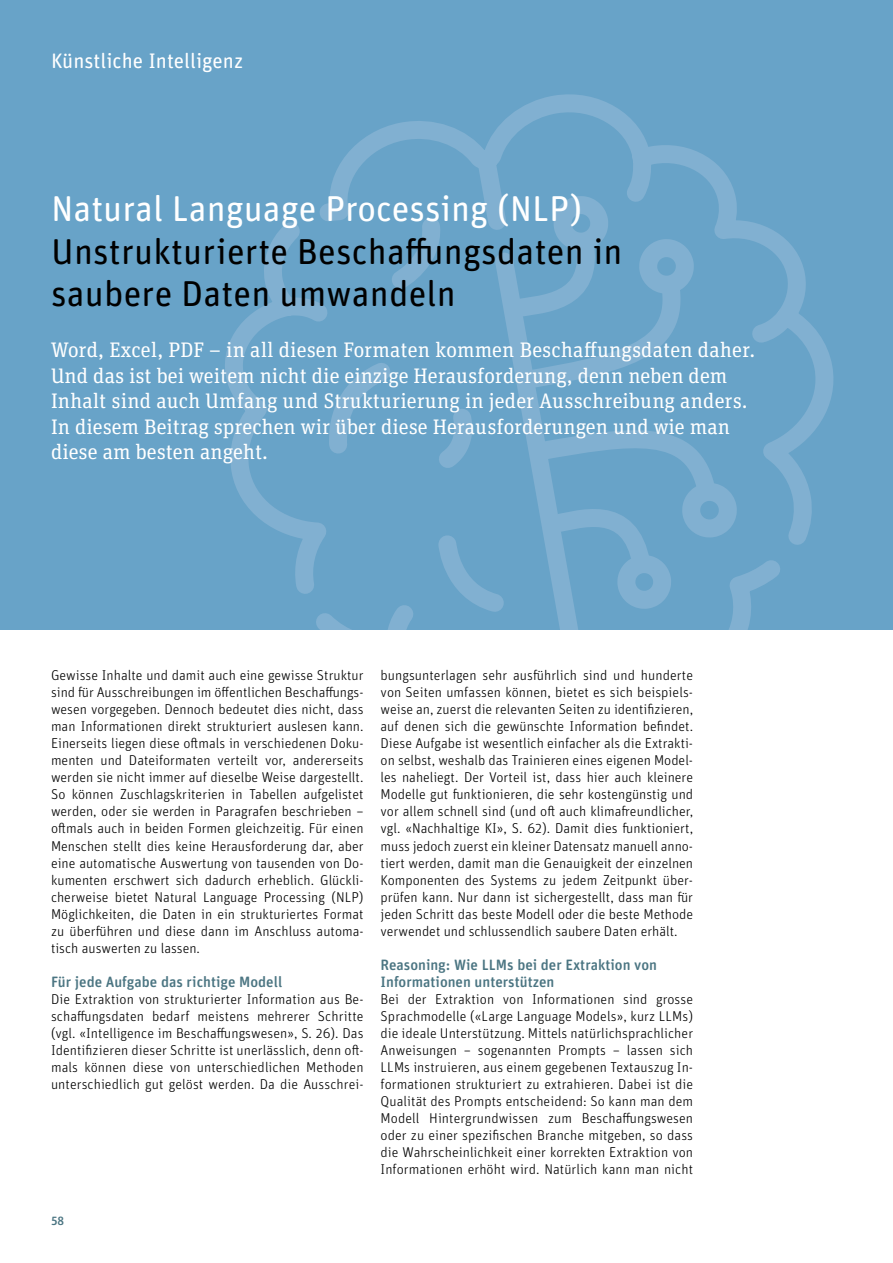
<style>
.page{position:relative;width:893px;height:1263px;background:#fff}
.page>*{position:absolute;margin:0;border:0;box-sizing:border-box;transform-origin:0 0}
.Headline_Innenseite_schwarz{font:36px/42.5px "Unit Rounded Pro";letter-spacing:.005em;color:#000}
.Headline_Innenseite_weiss{font:36px "Unit Rounded Pro";color:#fff}
.Leadtext{font:21px/25.5px "Unit Slab Pro";color:#fff}
.Spitzmarke_ej{font:21px "Unit Rounded Pro";color:#fff}
.Untertitel_2{font:500 15px/17px "Unit Rounded Pro";color:#4b7582}
.Fliesstext_Blocksatz{font:300 14.25px/17px "Unit Rounded Pro";color:#000;text-align:justify}
.t1{font:500 12px "Unit Rounded Pro";color:#4b7582}
</style>
<div class="page">
<div style="left:0;top:0;width:893px;height:629px;background:#68a3c8"></div>
<svg style="left:225px;top:95px;width:609px;height:534px"></svg>
<svg style="left:517px;top:424px;width:233px;height:161px"></svg>
<svg style="left:492px;top:189px;width:205px;height:212px"></svg>
<svg style="left:320px;top:207px;width:197px;height:418px"></svg>
<p class="Spitzmarke_ej" style="left:51px;top:46px;width:194px">Künstliche Intelligenz</p>
<p class="Headline_Innenseite_weiss" style="left:51px;top:184px;width:533px">Natural Language Processing (NLP)</p>
<p class="Headline_Innenseite_schwarz" style="left:51px;top:228px;width:573px">Unstrukturierte Beschaffungsdaten in saubere Daten umwandeln</p>
<p class="Leadtext" style="left:51px;top:336px;width:706px">Word, Excel, PDF – in all diesen Formaten kommen Beschaffungsdaten daher.<br>Und das ist bei weitem nicht die einzige Herausforderung, denn neben dem Inhalt sind auch Umfang und Strukturierung in jeder Ausschreibung anders.<br>In diesem Beitrag sprechen wir über diese Herausforderungen und wie man diese am besten angeht.</p>
<p class="Fliesstext_Blocksatz" style="left:51px;top:667px;width:314px">Gewisse Inhalte und damit auch eine gewisse Struktur sind für Ausschreibungen im öffentlichen Beschaffungs&shy;wesen vorgegeben. Dennoch bedeutet dies nicht, dass man Informationen direkt strukturiert auslesen kann.<br>Einerseits liegen diese oftmals in verschiedenen Doku&shy;menten und Dateiformaten verteilt vor, andererseits werden sie nicht immer auf dieselbe Weise dargestellt.<br>So können Zuschlagskriterien in Tabellen aufgelistet werden, oder sie werden in Paragrafen beschrieben – oftmals auch in beiden Formen gleichzeitig. Für einen Menschen stellt dies keine Herausforderung dar, aber eine automatische Auswertung von tausenden von Do&shy;kumenten erschwert sich dadurch erheblich. Glückli&shy;cherweise bietet Natural Language Processing (NLP)<br>Möglichkeiten, die Daten in ein strukturiertes Format zu überführen und diese dann im Anschluss automa&shy;tisch auswerten zu lassen.</p>
<p class="Untertitel_2" style="left:51px;top:972px;width:233px">Für jede Aufgabe das richtige Modell</p>
<p class="Fliesstext_Blocksatz" style="left:51px;top:990px;width:314px">Die Extraktion von strukturierter Information aus Be&shy;schaffungsdaten bedarf meistens mehrerer Schritte (vgl. «Intelligence im Beschaffungswesen», S. 26). Das Identifizieren dieser Schritte ist unerlässlich, denn oft&shy;mals können diese von unterschiedlichen Methoden unterschiedlich gut gelöst werden. Da die Ausschrei-</p>
<p class="t1" style="left:51px;top:1212px;width:15px">58</p>
<p class="Fliesstext_Blocksatz" style="left:381px;top:667px;width:314px">bungsunterlagen sehr ausführlich sind und hunderte von Seiten umfassen können, bietet es sich beispiels&shy;weise an, zuerst die relevanten Seiten zu identifizieren, auf denen sich die gewünschte Information befindet.<br>Diese Aufgabe ist wesentlich einfacher als die Extrakti&shy;on selbst, weshalb das Trainieren eines eigenen Model&shy;les naheliegt. Der Vorteil ist, dass hier auch kleinere Modelle gut funktionieren, die sehr kostengünstig und vor allem schnell sind (und oft auch klimafreundlicher, vgl. «Nachhaltige KI», S. 62). Damit dies funktioniert, muss jedoch zuerst ein kleiner Datensatz manuell anno&shy;tiert werden, damit man die Genauigkeit der einzelnen Komponenten des Systems zu jedem Zeitpunkt über&shy;prüfen kann. Nur dann ist sichergestellt, dass man für jeden Schritt das beste Modell oder die beste Methode verwendet und schlussendlich saubere Daten erhält.</p>
<p class="Untertitel_2" style="left:381px;top:955px;width:278px">Reasoning: Wie LLMs bei der Extraktion von<br>Informationen unterstützen</p>
<p class="Fliesstext_Blocksatz" style="left:381px;top:990px;width:314px">Bei der Extraktion von Informationen sind grosse Sprachmodelle («Large Language Models», kurz LLMs) die ideale Unterstützung. Mittels natürlichsprachlicher Anweisungen – sogenannten Prompts – lassen sich LLMs instruieren, aus einem gegebenen Textauszug In&shy;formationen strukturiert zu extrahieren. Dabei ist die Qualität des Prompts entscheidend: So kann man dem Modell Hintergrundwissen zum Beschaffungswesen oder zu einer spezifischen Branche mitgeben, so dass die Wahrscheinlichkeit einer korrekten Extraktion von Informationen erhöht wird. Natürlich kann man nicht</p>
</div>
